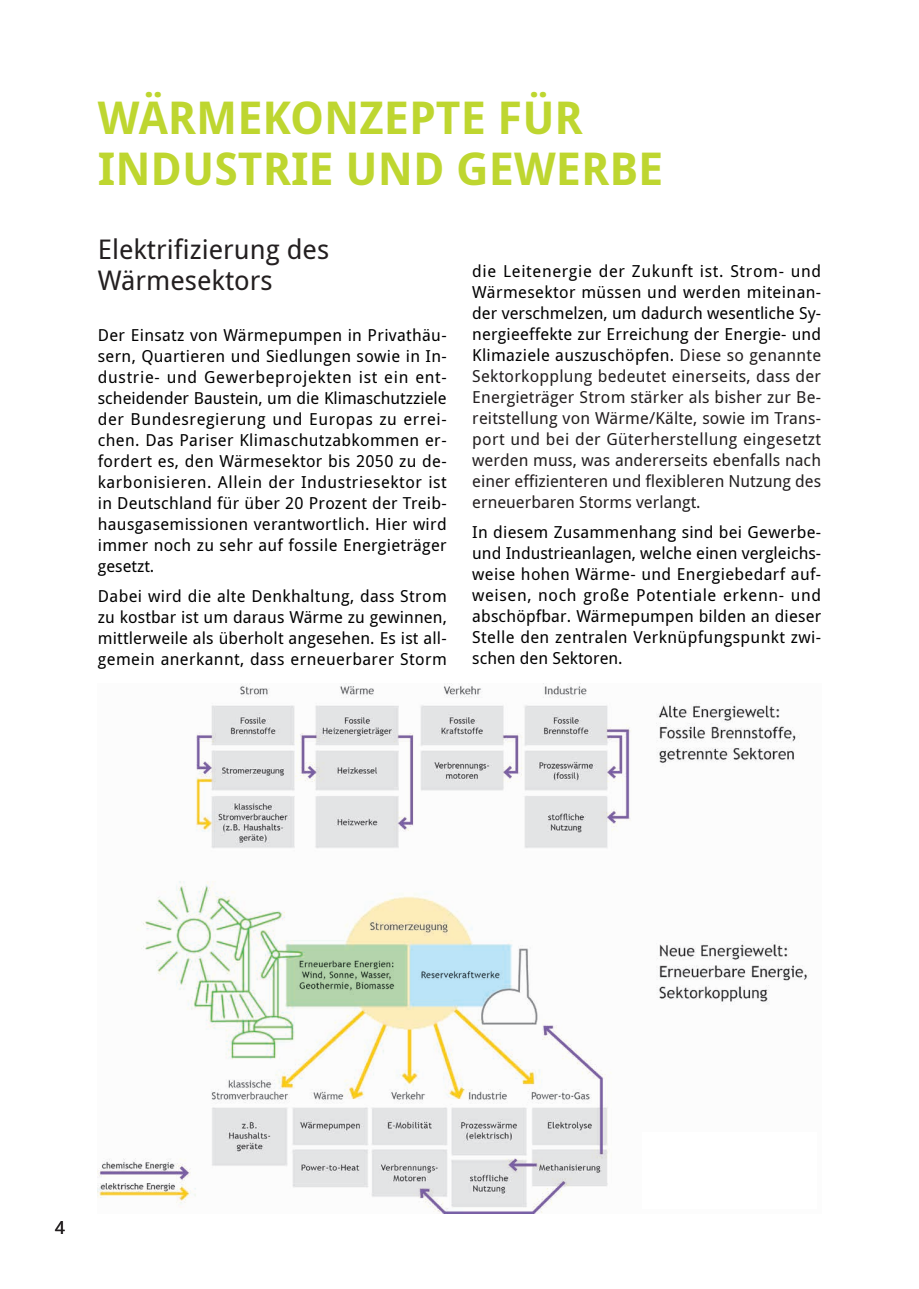
<style>
.page{position:relative;width:919px;height:1289px;background:#fff}
.page>*{position:absolute;margin:0;border:0;box-sizing:border-box;transform-origin:0 0}
.head{font:700 45px "Droid Sans";color:#bed630}
.ZÜ{font:27px/31.5px "Droid Sans";color:#231f20}
.ZÜ-2{font:18px "Droid Sans";color:#231f20}
.COPY{font:16.5px/21px "Droid Sans";letter-spacing:.02em;color:#000001;text-align:justify}
.COPY-2{font:16.5px/21px "Droid Sans";color:#231f20;text-align:justify}
.s1{color:#000001}
</style>
<div class="page">
<img style="left:98px;top:683px;width:710px;height:530px">
<div style="left:642px;top:1132px;width:174px;height:76px;background:#fff"></div>
<p class="head" style="left:98px;top:92px;width:486px">WÄRMEKONZEPTE FÜR</p>
<p class="head" style="left:98px;top:143px;width:567px">INDUSTRIE UND GEWERBE</p>
<p class="ZÜ" style="left:98px;top:234px;width:233px">Elektrifizierung des<br>Wärmesektors</p>
<p class="COPY" style="left:98px;top:325px;width:350px">Der Einsatz von Wärmepumpen in Privathäu&shy;sern, Quartieren und Siedlungen sowie in In&shy;dustrie- und Gewerbeprojekten ist ein ent&shy;scheidender Baustein, um die Klimaschutzziele der Bundesregierung und Europas zu errei&shy;chen. Das Pariser Klimaschutzabkommen er&shy;fordert es, den Wärmesektor bis 2050 zu de&shy;karbonisieren. Allein der Industriesektor ist in Deutschland für über 20 Prozent der Treib&shy;hausgasemissionen verantwortlich. Hier wird immer noch zu sehr auf fossile Energieträger gesetzt.</p>
<p class="COPY" style="left:98px;top:585px;width:350px">Dabei wird die alte Denkhaltung, dass Strom zu kostbar ist um daraus Wärme zu gewinnen, mittlerweile als überholt angesehen. Es ist all&shy;gemein anerkannt, dass erneuerbarer Storm</p>
<p class="COPY-2" style="left:472px;top:261px;width:350px"><span class="s1">die Leitenergie der Zukunft ist. Strom- und Wärmesektor müssen und werden miteinan&shy;der verschmelzen, um dadurch wesentliche Sy&shy;nergieeffekte zur Erreichung der Energie- und Klimaziele auszuschöpfen.</span> Diese so genannte Sektorkopplung bedeutet einerseits, dass der Energieträger Strom stärker als bisher zur Be&shy;reitstellung von Wärme/Kälte, sowie im Trans&shy;port und bei der Güterherstellung eingesetzt werden muss, was andererseits ebenfalls nach einer effizienteren und flexibleren Nutzung des erneuerbaren Storms verlangt.</p>
<p class="COPY" style="left:472px;top:521px;width:350px">In diesem Zusammenhang sind bei Gewerbe&shy;und Industrieanlagen, welche einen vergleichs&shy;weise hohen Wärme- und Energiebedarf auf&shy;weisen, noch große Potentiale erkenn- und abschöpfbar. Wärmepumpen bilden an dieser Stelle den zentralen Verknüpfungspunkt zwi&shy;schen den Sektoren.</p>
<p class="ZÜ-2" style="left:55px;top:1216px;width:11px">4</p>
</div>
